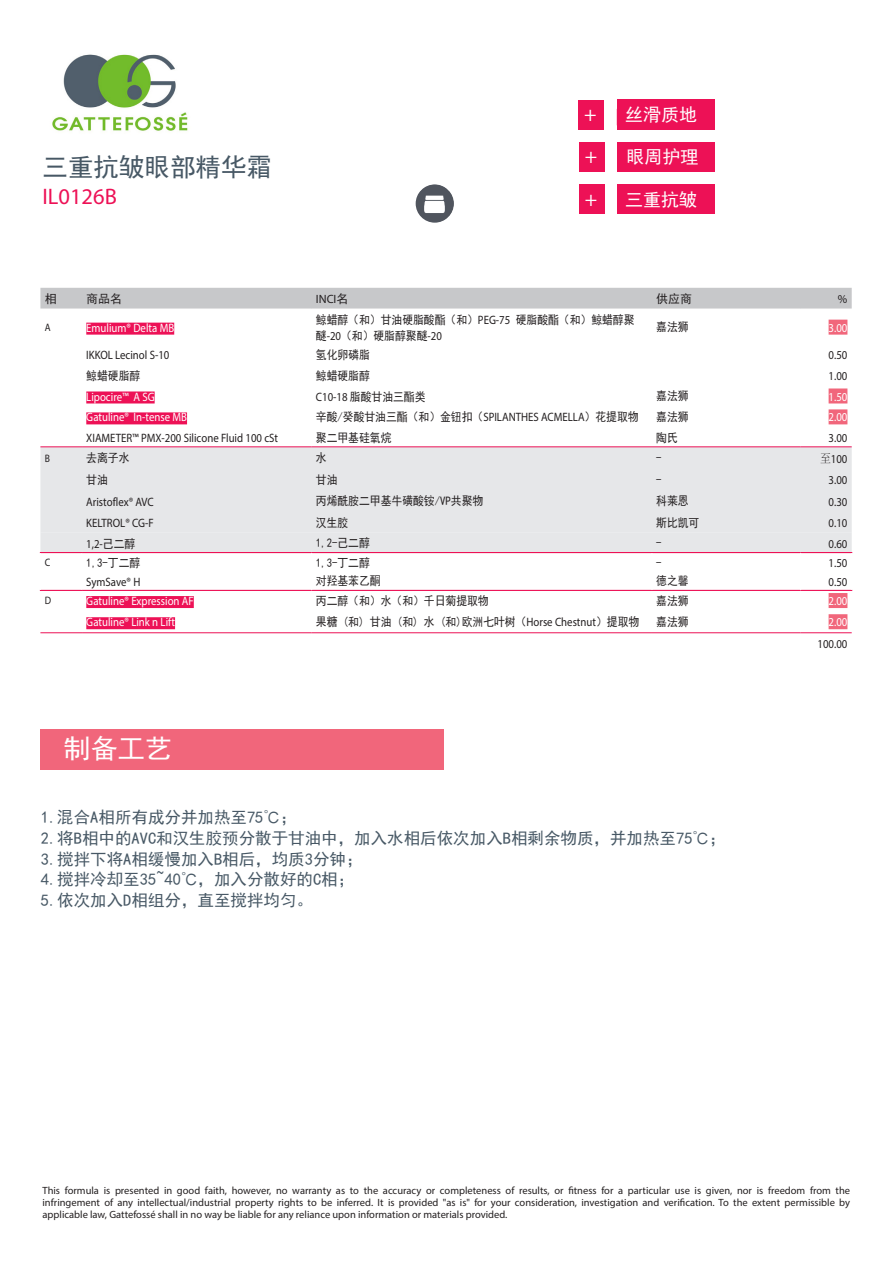
<style>
.page{position:relative;width:893px;height:1263px;background:#fff}
.page>*{position:absolute;margin:0;border:0;box-sizing:border-box;transform-origin:0 0}
.bloc_rouge_avec_text{font:27px "Sim Hei";color:#fff}
.titre_formule{font:25.5px "Sim Hei";color:#475865}
.numéro_formule{font:22.5px "Myriad Pro";color:#ed1156}
.claims{font:21px "Myriad Pro";color:#fff}
.claims-2{font:18px "Sim Hei";color:#fff}
.claims-3{font:18px "Myriad Pro";color:#fff}
.operating_instructio{font:16.5px "Sim Hei";color:#475865}
.texte_formule{font:12.15px/16.2px "Sim Hei";color:#231f20;scale:.89 1}
.texte_formule-2{font:12.15px "Myriad Pro";color:#231f20;scale:.89 1}
.texte_chiffre_formul{font:12.15px "Myriad Pro";color:#231f20;scale:.89 1}
.produit_gattefosse{font:12.15px "Myriad Pro";color:#fff;scale:.89 1}
.texte_formule-3{font:12.15px "Myriad Pro";color:#fff;scale:.89 1}
.texte_chiffre_formul-2{font:12.15px "Myriad Pro";color:#fff;scale:.89 1}
.titre_tableau_formul{font:12px "Sim Hei";color:#231f20}
.titre_tableau_formul-2{font:12px "Myriad Pro";color:#231f20}
.texte_formule-4{font:10.8px "Myriad Pro";color:#231f20;scale:.89 1}
.t1{font:10.5px/12px "Myriad Pro";color:#231f20;text-align:justify}
.s1{font-family:"Sim Hei"}
.s2{font-family:"Myriad Pro"}
.s3{font-family:"Adobe Song Std";font-weight:300}
</style>
<div class="page">
<div style="left:40px;top:729px;width:404px;height:40px;background:#f1667b"></div>
<div style="left:40px;top:288px;width:812px;height:21px;background:#c7c8ca"></div>
<div style="left:40px;top:447px;width:812px;height:86px;background:#e6e7e9"></div>
<svg style="left:40px;top:614px;width:812px;height:20px"></svg>
<hr style="left:40px;top:446px;width:42px;height:1px;background:#ed1156">
<hr style="left:82px;top:446px;width:230px;height:1px;background:#ed1156">
<hr style="left:312px;top:446px;width:340px;height:1px;background:#ed1156">
<hr style="left:652px;top:446px;width:149px;height:1px;background:#ed1156">
<hr style="left:801px;top:446px;width:51px;height:1px;background:#ed1156">
<hr style="left:40px;top:632px;width:42px;height:1px;background:#ed1156">
<hr style="left:82px;top:632px;width:230px;height:1px;background:#ed1156">
<hr style="left:312px;top:632px;width:340px;height:1px;background:#ed1156">
<hr style="left:652px;top:632px;width:149px;height:1px;background:#ed1156">
<hr style="left:801px;top:632px;width:51px;height:1px;background:#ed1156">
<hr style="left:40px;top:590px;width:42px;height:1px;background:#ed1156">
<hr style="left:82px;top:590px;width:230px;height:1px;background:#ed1156">
<hr style="left:312px;top:590px;width:340px;height:1px;background:#ed1156">
<hr style="left:652px;top:590px;width:149px;height:1px;background:#ed1156">
<hr style="left:801px;top:590px;width:51px;height:1px;background:#ed1156">
<svg style="left:40px;top:533px;width:812px;height:57px"></svg>
<div style="left:86px;top:323px;width:88px;height:12px;background:#ed1156"></div>
<div style="left:829px;top:320px;width:18px;height:15px;background:#f1667b"></div>
<div style="left:86px;top:391px;width:69px;height:12px;background:#ed1156"></div>
<div style="left:829px;top:388px;width:18px;height:15px;background:#f1667b"></div>
<div style="left:86px;top:412px;width:101px;height:12px;background:#ed1156"></div>
<div style="left:829px;top:409px;width:18px;height:15px;background:#f1667b"></div>
<div style="left:86px;top:596px;width:108px;height:12px;background:#ed1156"></div>
<div style="left:829px;top:593px;width:18px;height:15px;background:#f1667b"></div>
<div style="left:86px;top:617px;width:89px;height:12px;background:#ed1156"></div>
<div style="left:829px;top:614px;width:18px;height:15px;background:#f1667b"></div>
<div style="left:617px;top:100px;width:98px;height:30px;background:#ed1156"></div>
<div style="left:578px;top:100px;width:26px;height:30px;background:#ed1156"></div>
<div style="left:617px;top:99px;width:98px;height:30px;background:#ed1156"></div>
<div style="left:617px;top:142px;width:98px;height:30px;background:#ed1156"></div>
<div style="left:579px;top:142px;width:25px;height:30px;background:#ed1156"></div>
<div style="left:617px;top:184px;width:98px;height:30px;background:#ed1156"></div>
<div style="left:579px;top:184px;width:25px;height:30px;background:#ed1156"></div>
<img style="left:52px;top:54px;width:136px;height:77px">
<img style="left:416px;top:184px;width:38px;height:39px;border-radius:19px">
<p class="titre_formule" style="left:43px;top:155px;width:231px">三重抗皱眼部精华霜</p>
<p class="numéro_formule" style="left:43px;top:182px;width:76px">IL0126B</p>
<p class="claims-2" style="left:625px;top:106px;width:73px">丝滑质地</p>
<p class="claims" style="left:584px;top:101px;width:14px">+</p>
<p class="claims-3" style="left:620px;top:104px;width:87px">Think twice</p>
<p class="claims" style="left:585px;top:143px;width:14px">+</p>
<p class="claims-2" style="left:626px;top:148px;width:73px">眼周护理</p>
<p class="claims" style="left:585px;top:186px;width:14px">+</p>
<p class="claims-2" style="left:625px;top:191px;width:73px">三重抗皱</p>
<p class="titre_tableau_formul" style="left:45px;top:292px;width:13px">相</p>
<p class="titre_tableau_formul" style="left:86px;top:292px;width:38px">商品名</p>
<p class="titre_tableau_formul-2" style="left:316px;top:291px;width:34px">INCI<span class="s1">名</span></p>
<p class="titre_tableau_formul" style="left:656px;top:292px;width:37px">供应商</p>
<p class="titre_tableau_formul-2" style="left:838px;top:291px;width:11px">%</p>
<p class="texte_formule-4" style="left:45px;top:321px;width:8px">A</p>
<p class="produit_gattefosse" style="left:86px;top:320px;width:100px">Emulium® Delta MB</p>
<p class="texte_formule" style="left:316px;top:311px;width:360px">鲸蜡醇（和）甘油硬脂酸酯（和）<span class="s2">PEG-75</span> 硬脂酸酯（和）鲸蜡醇聚醚<span class="s2">-20</span>（和）硬脂醇聚醚<span class="s2">-20</span></p>
<p class="texte_formule" style="left:656px;top:319px;width:38px">嘉法狮</p>
<p class="texte_chiffre_formul-2" style="left:829px;top:320px;width:23px">3.00</p>
<p class="texte_formule-2" style="left:86px;top:348px;width:95px">IKKOL Lecinol S-10</p>
<p class="texte_formule" style="left:316px;top:347px;width:62px">氢化卵磷脂</p>
<p class="texte_chiffre_formul" style="left:829px;top:348px;width:23px">0.50</p>
<p class="texte_formule" style="left:86px;top:367px;width:62px">鲸蜡硬脂醇</p>
<p class="texte_formule" style="left:316px;top:367px;width:62px">鲸蜡硬脂醇</p>
<p class="texte_chiffre_formul" style="left:829px;top:368px;width:23px">1.00</p>
<p class="produit_gattefosse" style="left:86px;top:389px;width:78px">Lipocire™ A SG</p>
<p class="texte_formule" style="left:316px;top:388px;width:125px"><span class="s2">C10-18</span> 脂酸甘油三酯类</p>
<p class="texte_formule" style="left:656px;top:388px;width:38px">嘉法狮</p>
<p class="texte_chiffre_formul-2" style="left:829px;top:389px;width:23px">1.50</p>
<p class="texte_formule-3" style="left:86px;top:410px;width:115px">Gatuline® In-tense MB</p>
<p class="texte_formule" style="left:316px;top:409px;width:364px">辛酸/癸酸甘油三酯（和）金钮扣（<span class="s2">SPILANTHES ACMELLA</span>）花提取物</p>
<p class="texte_formule" style="left:656px;top:409px;width:38px">嘉法狮</p>
<p class="texte_chiffre_formul-2" style="left:829px;top:410px;width:23px">2.00</p>
<p class="texte_formule-2" style="left:86px;top:430px;width:217px">XIAMETER™ PMX-200 Silicone Fluid 100 cSt</p>
<p class="texte_formule" style="left:316px;top:429px;width:86px">聚二甲基硅氧烷</p>
<p class="texte_formule" style="left:656px;top:429px;width:26px">陶氏</p>
<p class="texte_chiffre_formul" style="left:829px;top:430px;width:23px">3.00</p>
<p class="texte_formule-4" style="left:45px;top:452px;width:7px">B</p>
<p class="texte_formule" style="left:86px;top:450px;width:50px">去离子水</p>
<p class="texte_formule" style="left:316px;top:450px;width:14px">水</p>
<p class="texte_formule" style="left:656px;top:450px;width:8px">-</p>
<p class="texte_chiffre_formul" style="left:820px;top:451px;width:32px"><span class="s3">至</span>100</p>
<p class="texte_formule" style="left:86px;top:471px;width:26px">甘油</p>
<p class="texte_formule" style="left:316px;top:471px;width:26px">甘油</p>
<p class="texte_formule" style="left:656px;top:471px;width:8px">-</p>
<p class="texte_chiffre_formul" style="left:829px;top:472px;width:23px">3.00</p>
<p class="texte_formule-2" style="left:86px;top:494px;width:77px">Aristoflex® AVC</p>
<p class="texte_formule" style="left:316px;top:493px;width:190px">丙烯酰胺二甲基牛磺酸铵/VP共聚物</p>
<p class="texte_formule" style="left:656px;top:493px;width:38px">科莱恩</p>
<p class="texte_chiffre_formul" style="left:829px;top:494px;width:23px">0.30</p>
<p class="texte_formule-2" style="left:86px;top:515px;width:77px">KELTROL® CG-F</p>
<p class="texte_formule" style="left:316px;top:514px;width:38px">汉生胶</p>
<p class="texte_formule" style="left:656px;top:514px;width:50px">斯比凯可</p>
<p class="texte_chiffre_formul" style="left:829px;top:515px;width:23px">0.10</p>
<p class="texte_formule-2" style="left:86px;top:536px;width:57px">1,2-<span class="s1">己二醇</span></p>
<p class="texte_formule" style="left:316px;top:535px;width:62px">1,2-己二醇</p>
<p class="texte_formule" style="left:656px;top:535px;width:8px">-</p>
<p class="texte_chiffre_formul" style="left:829px;top:536px;width:23px">0.60</p>
<p class="texte_formule-4" style="left:45px;top:556px;width:8px">C</p>
<p class="texte_formule" style="left:86px;top:554px;width:62px">1,3-丁二醇</p>
<p class="texte_formule" style="left:316px;top:554px;width:62px">1,3-丁二醇</p>
<p class="texte_formule" style="left:656px;top:554px;width:8px">-</p>
<p class="texte_chiffre_formul" style="left:829px;top:555px;width:23px">1.50</p>
<p class="texte_formule-2" style="left:86px;top:574px;width:62px">SymSave® H</p>
<p class="texte_formule" style="left:316px;top:573px;width:74px">对羟基苯乙酮</p>
<p class="texte_formule" style="left:656px;top:573px;width:38px">德之馨</p>
<p class="texte_chiffre_formul" style="left:829px;top:574px;width:23px">0.50</p>
<p class="texte_formule-4" style="left:45px;top:594px;width:9px">D</p>
<p class="texte_formule-3" style="left:86px;top:593px;width:122px">Gatuline® Expression AF</p>
<p class="texte_formule" style="left:316px;top:592px;width:196px">丙二醇（和）水（和）千日菊提取物</p>
<p class="texte_formule" style="left:656px;top:592px;width:38px">嘉法狮</p>
<p class="texte_chiffre_formul-2" style="left:829px;top:593px;width:23px">2.00</p>
<p class="produit_gattefosse" style="left:86px;top:615px;width:101px">Gatuline® Link n Lift</p>
<p class="texte_formule" style="left:316px;top:614px;width:365px">果糖 (和) 甘油 (和) 水 (和)欧洲七叶树（<span class="s2">Horse Chestnut</span>）提取物</p>
<p class="texte_formule" style="left:656px;top:613px;width:38px">嘉法狮</p>
<p class="texte_chiffre_formul-2" style="left:829px;top:615px;width:23px">2.00</p>
<p class="texte_chiffre_formul" style="left:817px;top:636px;width:35px">100.00</p>
<p class="bloc_rouge_avec_text" style="left:64px;top:735px;width:109px">制备工艺</p>
<p class="operating_instructio" style="left:41px;top:809px;width:257px">1.混合A相所有成分并加热至75℃；</p>
<p class="operating_instructio" style="left:41px;top:830px;width:686px">2.将B相中的AVC和汉生胶预分散于甘油中，加入水相后依次加入B相剩余物质，并加热至75℃；</p>
<p class="operating_instructio" style="left:41px;top:850px;width:323px">3.搅拌下将A相缓慢加入B相后，均质3分钟；</p>
<p class="operating_instructio" style="left:41px;top:871px;width:315px">4.搅拌冷却至35~40℃，加入分散好的C相；</p>
<p class="operating_instructio" style="left:41px;top:892px;width:274px">5.依次加入D相组分，直至搅拌均匀。</p>
<p class="t1" style="left:43px;top:1185px;width:809px">This formula is presented in good faith, however, no warranty as to the accuracy or completeness of results, or fitness for a particular use is given, nor is freedom from the infringement of any intellectual/industrial property rights to be inferred. It is provided "as is" for your consideration, investigation and verification. To the extent permissible by applicable law, Gattefossé shall in no way be liable for any reliance upon information or materials provided.</p>
</div>
